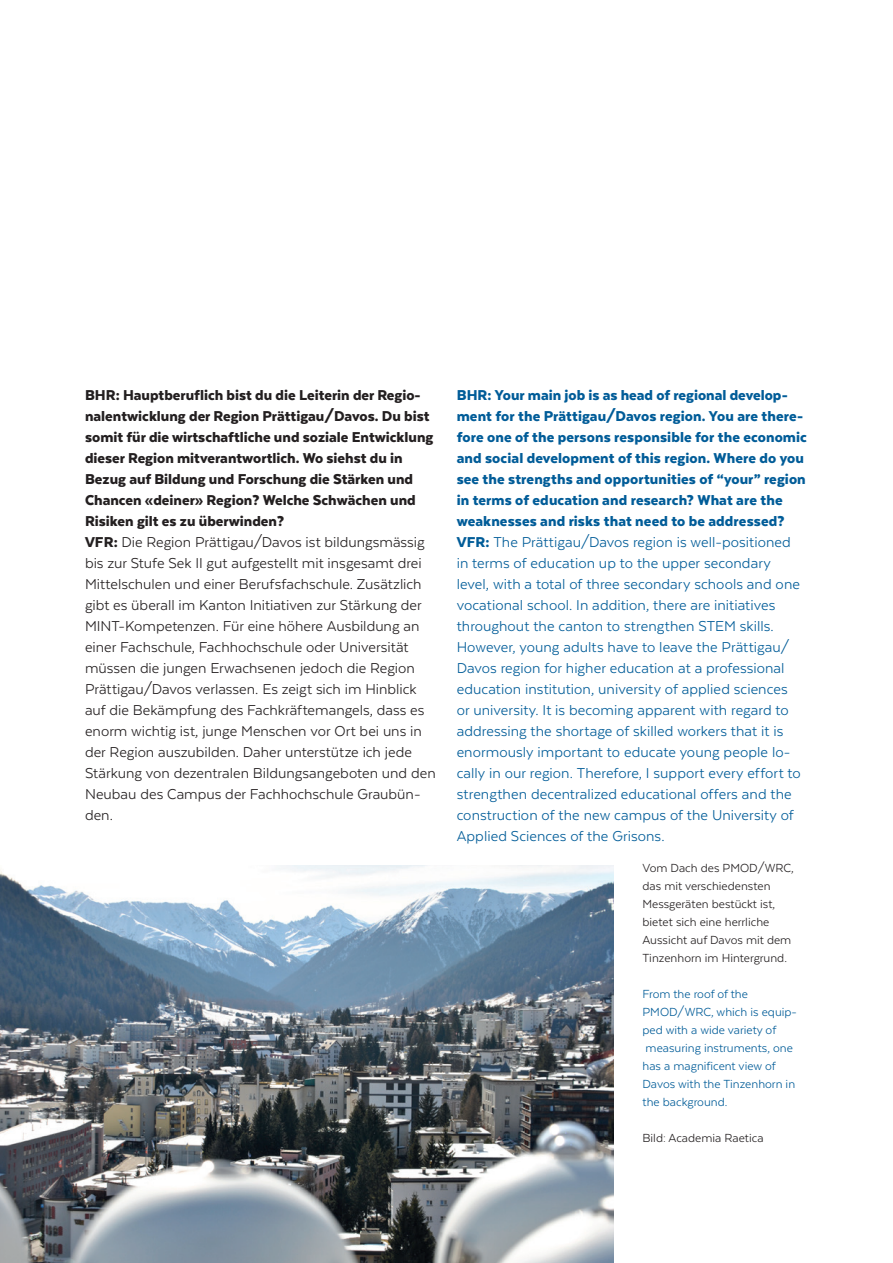
<style>
.page{position:relative;width:893px;height:1263px;background:#fff}
.page>*{position:absolute;margin:0;border:0;box-sizing:border-box;transform-origin:0 0}
.t1{font:16.5px/21px "Texta";letter-spacing:.005em;color:#005c98}
.t2{font:16.5px/21px "Texta";color:#231f20}
.t3{font:13.5px/18px "Texta";color:#231f20}
.t4{font:13.5px/18px "Texta";color:#005c98}
.s1{font-weight:900}
</style>
<div class="page">
<img style="left:0;top:865px;width:613px;height:398px">
<p class="t2" style="left:85px;top:385px;width:352px"><span class="s1">BHR: Hauptberuflich bist du die Leiterin der Regio&shy;nalentwicklung der Region Prättigau/Davos. Du bist somit für die wirtschaftliche und soziale Entwicklung dieser Region mitverantwortlich. Wo siehst du in Bezug auf Bildung und Forschung die Stärken und Chancen «deiner» Region? Welche Schwächen und Risiken gilt es zu überwinden?<br>VFR:</span> Die Region Prättigau/Davos ist bildungsmässig bis zur Stufe Sek II gut aufgestellt mit insgesamt drei Mittelschulen und einer Berufsfachschule. Zusätzlich gibt es überall im Kanton Initiativen zur Stärkung der MINT-Kompetenzen. Für eine höhere Ausbildung an einer Fachschule, Fachhochschule oder Universität müssen die jungen Erwachsenen jedoch die Region Prättigau/Davos verlassen. Es zeigt sich im Hinblick auf die Bekämpfung des Fachkräftemangels, dass es enorm wichtig ist, junge Menschen vor Ort bei uns in der Region auszubilden. Daher unterstütze ich jede Stärkung von dezentralen Bildungsangeboten und den Neubau des Campus der Fachhochschule Graubün&shy;den.</p>
<p class="t1" style="left:457px;top:384px;width:352px"><span class="s1">BHR: Your main job is as head of regional develop&shy;ment for the Prättigau/Davos region. You are there&shy;fore one of the persons responsible for the economic and social development of this region. Where do you see the strengths and opportunities of “your” region in terms of education and research? What are the weaknesses and risks that need to be addressed?<br>VFR:</span> The Prättigau/Davos region is well-positioned<br>in terms of education up to the upper secondary level, with a total of three secondary schools and one vocational school. In addition, there are initiatives throughout the canton to strengthen STEM skills.<br>However, young adults have to leave the Prättigau/ Davos region for higher education at a professional education institution, university of applied sciences<br>or university. It is becoming apparent with regard to addressing the shortage of skilled workers that it is enormously important to educate young people lo&shy;cally in our region. Therefore, I support every effort to strengthen decentralized educational offers and the construction of the new campus of the University of Applied Sciences of the Grisons.</p>
<p class="t3" style="left:642px;top:859px;width:153px">Vom Dach des PMOD/WRC, das mit verschiedensten<br>Messgeräten bestückt ist, bietet sich eine herrliche<br>Aussicht auf Davos mit dem<br>Tinzenhorn im Hintergrund.</p>
<p class="t4" style="left:642px;top:985px;width:156px">From the roof of the<br>PMOD/WRC, which is equip&shy;ped with a wide variety of measuring instruments, one has a magnificent view of<br>Davos with the Tinzenhorn in the background.</p>
<p class="t3" style="left:642px;top:1129px;width:123px">Bild: Academia Raetica</p>
</div>
